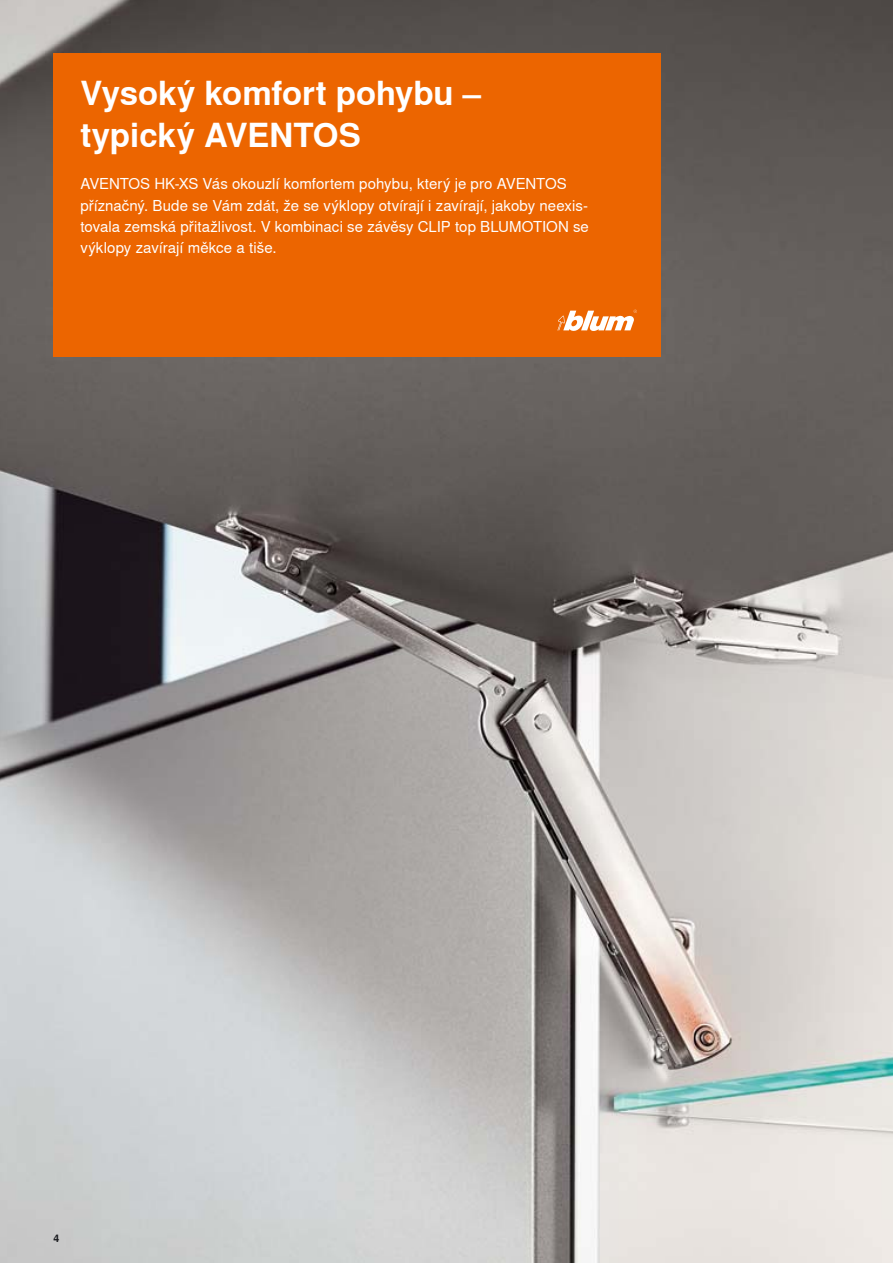
<style>
.page{position:relative;width:893px;height:1263px;background:#fff}
.page>*{position:absolute;margin:0;border:0;box-sizing:border-box;transform-origin:0 0}
.t1{font:700 33px/42px "Nimbus Sans Global";color:#fff}
.t2{font:15px/21px "Nimbus Sans Global";color:#fff}
.t3{font:700 10.5px "Nimbus Sans Global";color:#1b1c20}
</style>
<div class="page">
<img style="left:0;top:0;width:893px;height:1263px">
<div style="left:54px;top:54px;width:607px;height:303px;background:#ec6500"></div>
<svg style="left:557px;top:310px;width:80px;height:21px"></svg>
<h1 class="t1" style="left:80px;top:72px;width:402px">Vysoký komfort pohybu – typický AVENTOS</h1>
<p class="t2" style="left:80px;top:173px;width:510px">AVENTOS HK-XS Vás okouzlí komfortem pohybu, který je pro AVENTOS příznačný. Bude se Vám zdát, že se výklopy otvírají i zavírají, jakoby neexis&shy;tovala zemská přitažlivost. V kombinaci se závěsy CLIP top BLUMOTION se výklopy zavírají měkce a tiše.</p>
<p class="t3" style="left:54px;top:1232px;width:7px">4</p>
</div>
